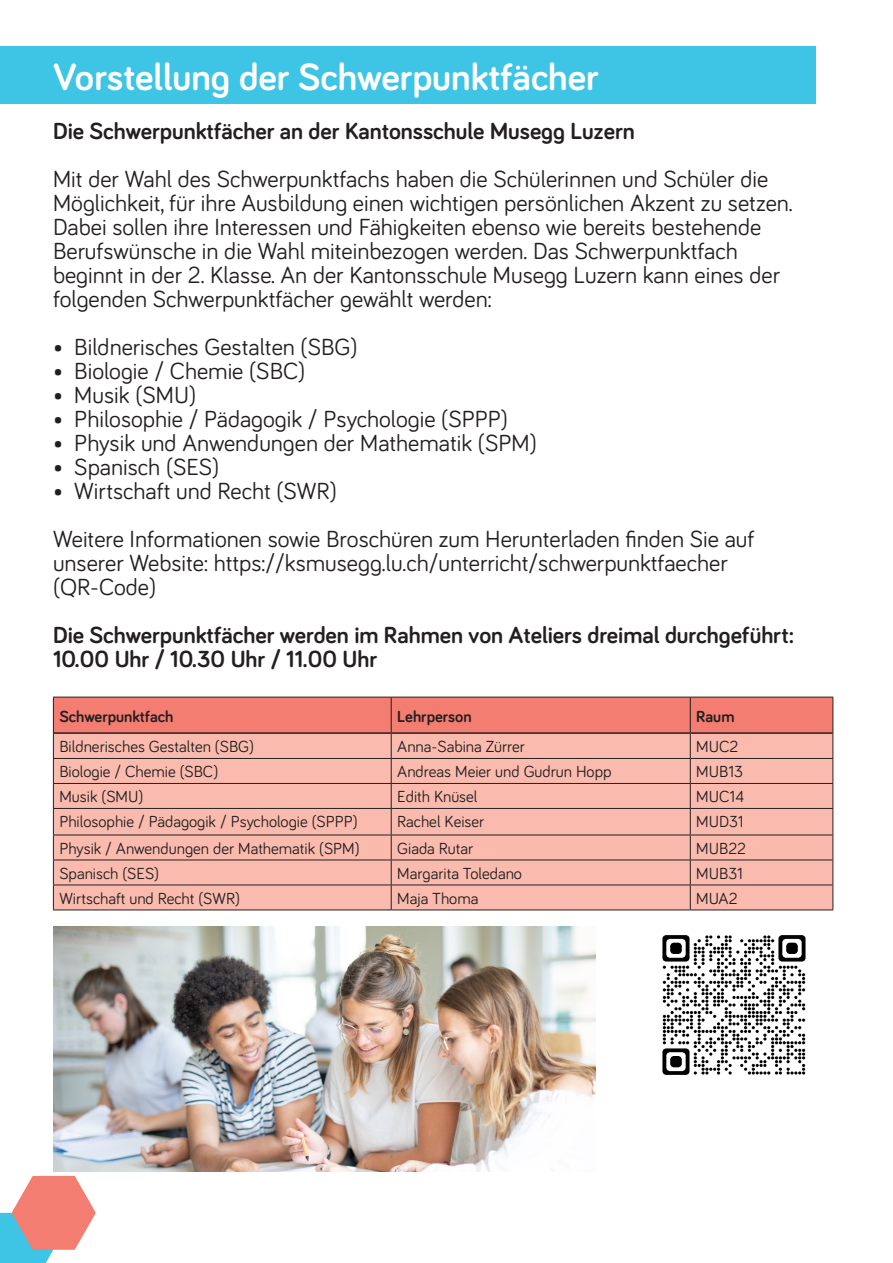
<style>
.page{position:relative;width:893px;height:1263px;background:#fff}
.page>*{position:absolute;margin:0;border:0;box-sizing:border-box;transform-origin:0 0}
.t1{font:700 39px "Bariol";color:#fff}
.t2{font:24px/24px "Bariol";color:#231f20}
.t3{font:700 24px "Bariol";color:#231f20}
.t4{font:16.5px "Bariol";color:#231f20}
.t5{font:700 16.5px "Bariol";color:#231f20}
</style>
<div class="page">
<img style="left:662px;top:935px;width:144px;height:140px">
<svg style="left:53px;top:698px;width:780px;height:211px;background:#f2ac9f"></svg>
<hr style="left:53px;top:909px;width:338px;height:1px;background:#231f20">
<hr style="left:391px;top:909px;width:299px;height:1px;background:#231f20">
<hr style="left:690px;top:909px;width:143px;height:1px;background:#231f20">
<hr style="left:53px;top:697px;width:338px;height:1px;background:#231f20">
<hr style="left:53px;top:697px;width:1px;height:36px;background:#231f20">
<hr style="left:391px;top:697px;width:299px;height:1px;background:#231f20">
<hr style="left:391px;top:697px;width:1px;height:35px;background:#231f20">
<hr style="left:690px;top:697px;width:143px;height:1px;background:#231f20">
<hr style="left:690px;top:697px;width:1px;height:35px;background:#231f20">
<hr style="left:832px;top:697px;width:1px;height:36px;background:#231f20">
<hr style="left:54px;top:732px;width:337px;height:2px;background:#231f20">
<hr style="left:391px;top:732px;width:299px;height:2px;background:#231f20">
<hr style="left:690px;top:732px;width:142px;height:2px;background:#231f20">
<svg style="left:0;top:1176px;width:96px;height:87px"></svg>
<img style="left:53px;top:927px;width:542px;height:244px">
<div style="left:0;top:46px;width:815px;height:57px;background:#3ec4e5"></div>
<p class="t1" style="left:53px;top:50px;width:547px">Vorstellung der Schwerpunktfächer</p>
<p class="t3" style="left:53px;top:114px;width:583px">Die Schwerpunktfächer an der Kantonsschule Musegg Luzern</p>
<p class="t2" style="left:53px;top:165px;width:741px">Mit der Wahl des Schwerpunktfachs haben die Schülerinnen und Schüler die Möglichkeit, für ihre Ausbildung einen wichtigen persönlichen Akzent zu setzen.<br>Dabei sollen ihre Interessen und Fähigkeiten ebenso wie bereits bestehende Berufswünsche in die Wahl miteinbezogen werden. Das Schwerpunktfach beginnt in der 2. Klasse. An der Kantonsschule Musegg Luzern kann eines der folgenden Schwerpunktfächer gewählt werden:</p>
<p class="t2" style="left:53px;top:333px;width:306px">• Bildnerisches Gestalten (SBG)</p>
<p class="t2" style="left:53px;top:357px;width:254px">• Biologie / Chemie (SBC)</p>
<p class="t2" style="left:53px;top:381px;width:145px">• Musik (SMU)</p>
<p class="t2" style="left:53px;top:405px;width:456px">• Philosophie / Pädagogik / Psychologie (SPPP)</p>
<p class="t2" style="left:53px;top:429px;width:485px">• Physik und Anwendungen der Mathematik (SPM)</p>
<p class="t2" style="left:53px;top:453px;width:168px">• Spanisch (SES)</p>
<p class="t2" style="left:53px;top:477px;width:285px">• Wirtschaft und Recht (SWR)</p>
<p class="t2" style="left:53px;top:525px;width:703px">Weitere Informationen sowie Broschüren zum Herunterladen finden Sie auf unserer Website: https://ksmusegg.lu.ch/unterricht/schwerpunktfaecher (QR-Code)</p>
<p class="t3" style="left:53px;top:618px;width:743px">Die Schwerpunktfächer werden im Rahmen von Ateliers dreimal durchgeführt:</p>
<p class="t3" style="left:53px;top:642px;width:326px">10.00 Uhr / 10.30 Uhr / 11.00 Uhr</p>
<p class="t5" style="left:59px;top:705px;width:116px">Schwerpunktfach</p>
<p class="t5" style="left:397px;top:705px;width:76px">Lehrperson</p>
<p class="t5" style="left:696px;top:705px;width:40px">Raum</p>
<p class="t4" style="left:59px;top:736px;width:196px">Bildnerisches Gestalten (SBG)</p>
<p class="t4" style="left:397px;top:736px;width:129px">Anna-Sabina Zürrer</p>
<p class="t4" style="left:696px;top:736px;width:44px">MUC2</p>
<p class="t4" style="left:59px;top:761px;width:160px">Biologie / Chemie (SBC)</p>
<p class="t4" style="left:397px;top:761px;width:216px">Andreas Meier und Gudrun Hopp</p>
<p class="t4" style="left:696px;top:761px;width:48px">MUB13</p>
<p class="t4" style="left:59px;top:786px;width:85px">Musik (SMU)</p>
<p class="t4" style="left:397px;top:786px;width:82px">Edith Knüsel</p>
<p class="t4" style="left:696px;top:786px;width:49px">MUC14</p>
<p class="t4" style="left:59px;top:811px;width:300px">Philosophie / Pädagogik / Psychologie (SPPP)</p>
<p class="t4" style="left:397px;top:811px;width:89px">Rachel Keiser</p>
<p class="t4" style="left:696px;top:811px;width:49px">MUD31</p>
<p class="t4" style="left:59px;top:837px;width:302px">Physik / Anwendungen der Mathematik (SPM)</p>
<p class="t4" style="left:397px;top:837px;width:78px">Giada Rutar</p>
<p class="t4" style="left:696px;top:837px;width:51px">MUB22</p>
<p class="t4" style="left:59px;top:862px;width:101px">Spanisch (SES)</p>
<p class="t4" style="left:397px;top:862px;width:126px">Margarita Toledano</p>
<p class="t4" style="left:696px;top:862px;width:48px">MUB31</p>
<p class="t4" style="left:59px;top:887px;width:182px">Wirtschaft und Recht (SWR)</p>
<p class="t4" style="left:397px;top:887px;width:83px">Maja Thoma</p>
<p class="t4" style="left:696px;top:887px;width:43px">MUA2</p>
</div>
